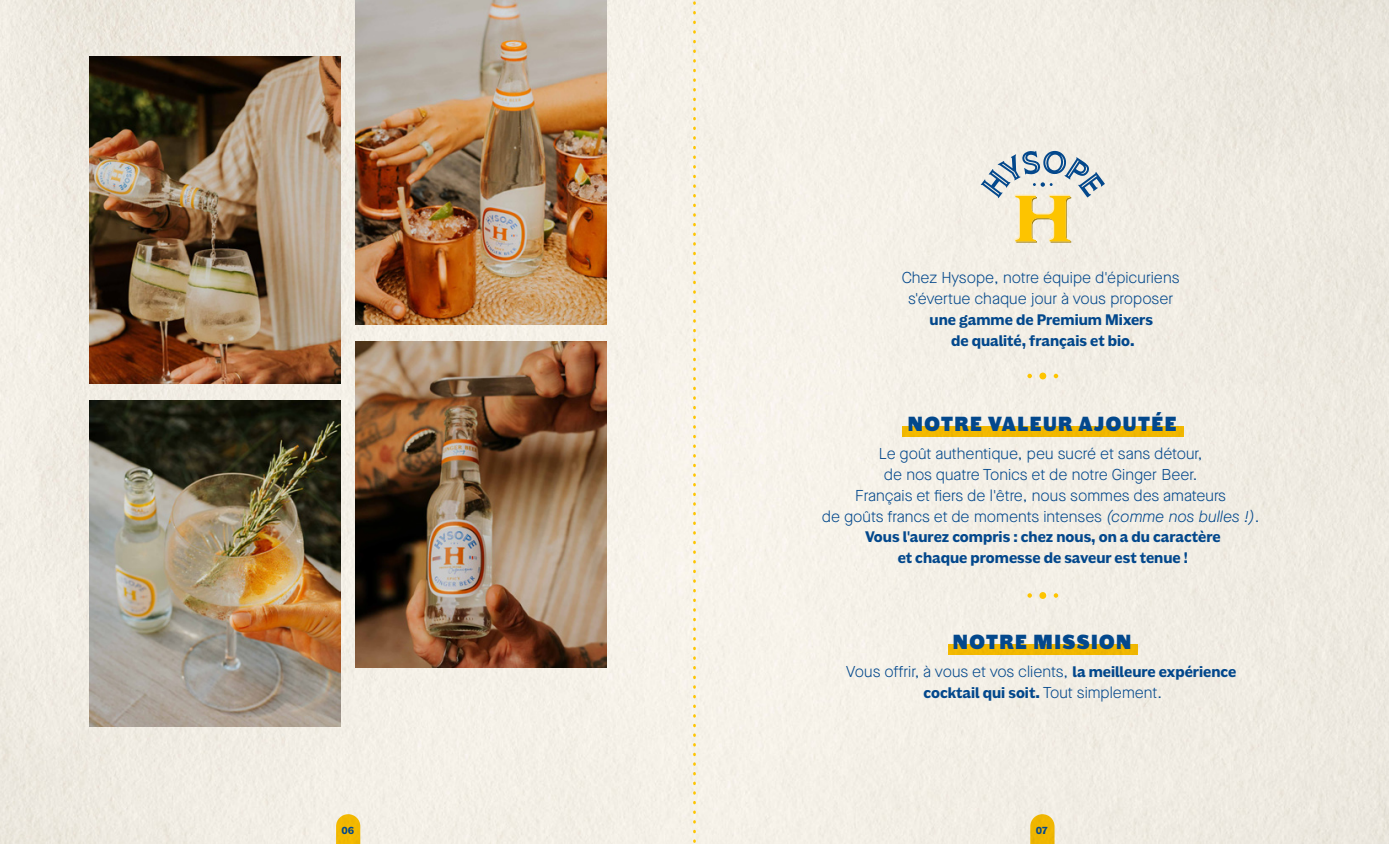
<style>
.page{position:relative;width:1389px;height:844px;background:#fff}
.page>*{position:absolute;margin:0;border:0;box-sizing:border-box;transform-origin:0 0}
.t1{font:900 21px "Americane";letter-spacing:.07em;color:#03488c}
.t2{font:300 15.75px/21px "Maison Neue";color:#03488c;text-align:center}
.t3{font:700 15.75px/21px "Americane";color:#03488c;text-align:center}
.t4{font:700 10.5px "Americane";color:#03488c}
.s1{font-style:italic}
.s2{font-family:"Americane";font-weight:700}
.s3{font-family:"Maison Neue";font-weight:300}
</style>
<div class="page">
<div style="left:0;top:0;width:1389px;height:843px;background:#f3efe6"></div>
<svg style="left:981px;top:150px;width:124px;height:92px;background:#d9d6c0"></svg>
<div style="left:1039px;top:372px;width:7px;height:7px;background:#fdc400;border-radius:50%"></div>
<svg style="left:1027px;top:373px;width:5px;height:5px"></svg>
<svg style="left:1054px;top:373px;width:4px;height:5px"></svg>
<div style="left:948px;top:644px;width:189px;height:10px;background:#f1b700"></div>
<div style="left:902px;top:426px;width:281px;height:10px;background:#f1b700"></div>
<div style="left:1039px;top:592px;width:7px;height:6px;background:#fdc400;border-radius:50%"></div>
<svg style="left:1027px;top:593px;width:5px;height:4px"></svg>
<svg style="left:1054px;top:593px;width:4px;height:4px"></svg>
<svg style="left:1030px;top:814px;width:25px;height:29px"></svg>
<svg style="left:336px;top:814px;width:24px;height:29px"></svg>
<svg style="left:693px;top:0;width:3px;height:843px;background:#f7e6af"></svg>
<img style="left:90px;top:400px;width:251px;height:326px">
<img style="left:90px;top:57px;width:251px;height:326px">
<img style="left:356px;top:341px;width:250px;height:326px">
<img style="left:356px;top:0;width:250px;height:324px">
<p class="t2" style="left:902px;top:267px;width:279px">Chez Hysope, notre équipe d'épicuriens s'évertue chaque jour à vous proposer</p>
<p class="t3" style="left:930px;top:310px;width:225px">une gamme de Premium Mixers de qualité, français et bio.</p>
<h1 class="t1" style="left:908px;top:412px;width:270px">NOTRE VALEUR AJOUTÉE</h1>
<p class="t2" style="left:822px;top:443px;width:439px">Le goût authentique, peu sucré et sans détour,<br>de nos quatre Tonics et de notre Ginger Beer.<br>Français et fiers de l'être, nous sommes des amateurs<br>de goûts francs et de moments intenses <span class="s1">(comme nos bulles !)</span>.</p>
<p class="t3" style="left:865px;top:527px;width:357px">Vous l'aurez compris : chez nous, on a du caractère et chaque promesse de saveur est tenue !</p>
<h1 class="t1" style="left:953px;top:630px;width:180px">NOTRE MISSION</h1>
<p class="t2" style="left:846px;top:661px;width:391px">Vous offrir, à vous et vos clients, <span class="s2">la meilleure expérience</span></p>
<p class="t3" style="left:924px;top:682px;width:240px">cocktail qui soit. <span class="s3">Tout simplement.</span></p>
<p class="t4" style="left:342px;top:826px;width:14px">06</p>
<p class="t4" style="left:1036px;top:826px;width:13px">07</p>
</div>
